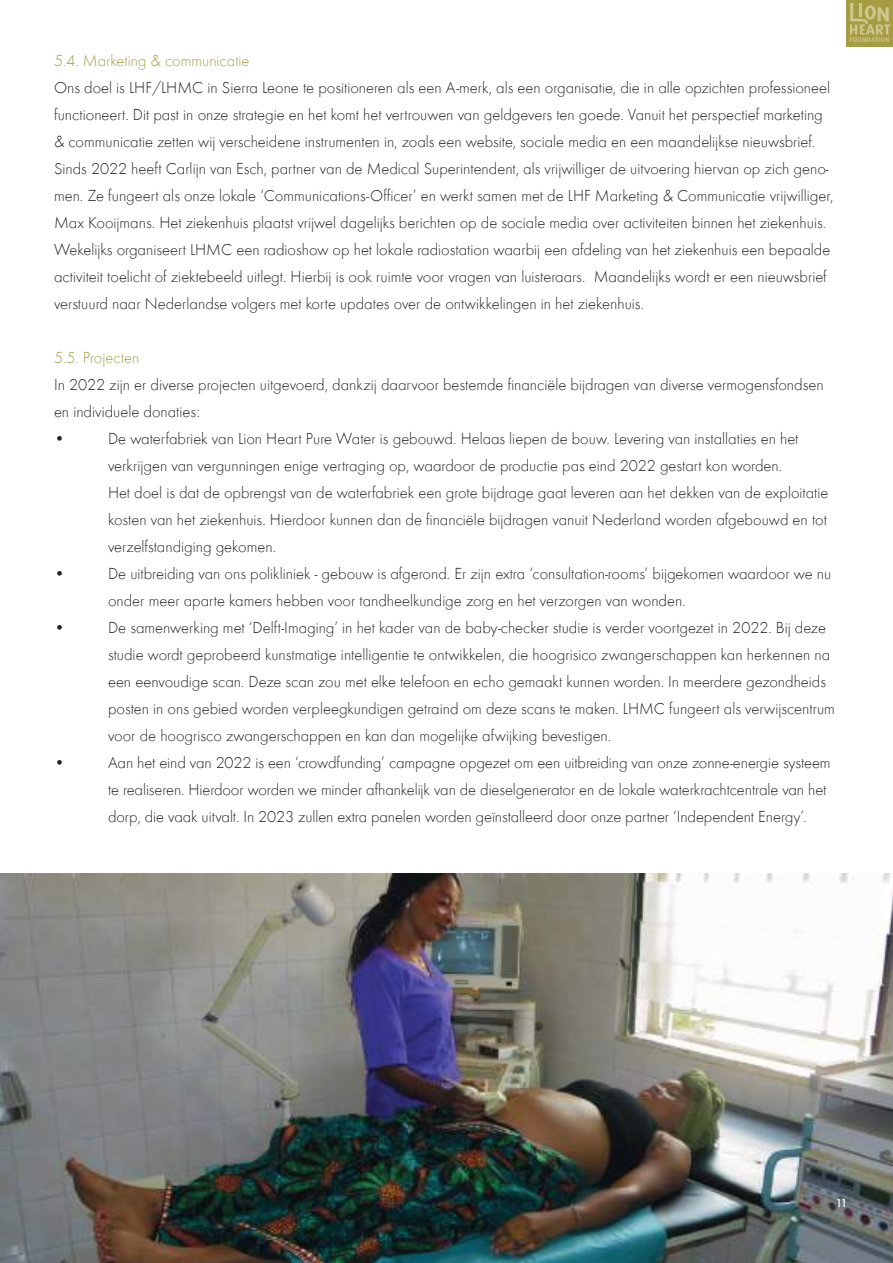
<style>
.page{position:relative;width:893px;height:1263px;background:#fff}
.page>*{position:absolute;margin:0;border:0;box-sizing:border-box;transform-origin:0 0}
.t1{font:300 16.5px/27px "Futura";color:#241f1f}
.t2{font:300 16.5px "Futura";color:#a59b45}
.t3{font:500 10.5px "Futura";color:#fff}
.t4{font:500 condensed 6.3px "Futura";letter-spacing:.02em;color:#d0c68d;scale:1.5 1}
</style>
<div class="page">
<div style="left:847px;top:0;width:46px;height:46px;background:#a69c44"></div>
<svg style="left:850px;top:3px;width:40px;height:31px"></svg>
<img style="left:0;top:874px;width:893px;height:389px">
<p class="t2" style="left:54px;top:50px;width:197px">5.4. Marketing &amp; communicatie</p>
<p class="t1" style="left:54px;top:74px;width:781px">Ons doel is LHF/LHMC in Sierra Leone te positioneren als een A-merk, als een organisatie, die in alle opzichten professioneel functioneert. Dit past in onze strategie en het komt het vertrouwen van geldgevers ten goede. Vanuit het perspectief marketing &amp; communicatie zetten wij verscheidene instrumenten in, zoals een website, sociale media en een maandelijkse nieuwsbrief.<br>Sinds 2022 heeft Carlijn van Esch, partner van de Medical Superintendent, als vrijwilliger de uitvoering hiervan op zich geno&shy;men. Ze fungeert als onze lokale ‘Communications-Officer’ en werkt samen met de LHF Marketing &amp; Communicatie vrijwilliger, Max Kooijmans. Het ziekenhuis plaatst vrijwel dagelijks berichten op de sociale media over activiteiten binnen het ziekenhuis.<br>Wekelijks organiseert LHMC een radioshow op het lokale radiostation waarbij een afdeling van het ziekenhuis een bepaalde activiteit toelicht of ziektebeeld uitlegt. Hierbij is ook ruimte voor vragen van luisteraars. Maandelijks wordt er een nieuwsbrief verstuurd naar Nederlandse volgers met korte updates over de ontwikkelingen in het ziekenhuis.</p>
<p class="t2" style="left:54px;top:347px;width:87px">5.5. Projecten</p>
<p class="t1" style="left:54px;top:371px;width:771px">In 2022 zijn er diverse projecten uitgevoerd, dankzij daarvoor bestemde financiële bijdragen van diverse vermogensfondsen en individuele donaties:<br>•</p>
<p class="t1" style="left:108px;top:425px;width:722px">De waterfabriek van Lion Heart Pure Water is gebouwd. Helaas liepen de bouw. Levering van installaties en het verkrijgen van vergunningen enige vertraging op, waardoor de productie pas eind 2022 gestart kon worden.<br>Het doel is dat de opbrengst van de waterfabriek een grote bijdrage gaat leveren aan het dekken van de exploitatie kosten van het ziekenhuis. Hierdoor kunnen dan de financiële bijdragen vanuit Nederland worden afgebouwd en tot verzelfstandiging gekomen.</p>
<p class="t1" style="left:54px;top:560px;width:13px">•</p>
<p class="t1" style="left:108px;top:560px;width:725px">De uitbreiding van ons polikliniek - gebouw is afgerond. Er zijn extra ‘consultation-rooms’ bijgekomen waardoor we nu onder meer aparte kamers hebben voor tandheelkundige zorg en het verzorgen van wonden.</p>
<p class="t1" style="left:54px;top:614px;width:13px">•</p>
<p class="t1" style="left:108px;top:614px;width:728px">De samenwerking met ‘Delft-Imaging’ in het kader van de baby-checker studie is verder voortgezet in 2022. Bij deze studie wordt geprobeerd kunstmatige intelligentie te ontwikkelen, die hoogrisico zwangerschappen kan herkennen na een eenvoudige scan. Deze scan zou met elke telefoon en echo gemaakt kunnen worden. In meerdere gezondheids posten in ons gebied worden verpleegkundigen getraind om deze scans te maken. LHMC fungeert als verwijscentrum voor de hoogrisco zwangerschappen en kan dan mogelijke afwijking bevestigen.</p>
<p class="t1" style="left:54px;top:748px;width:13px">•</p>
<p class="t1" style="left:108px;top:748px;width:724px">Aan het eind van 2022 is een ‘crowdfunding’ campagne opgezet om een uitbreiding van onze zonne-energie systeem te realiseren. Hierdoor worden we minder afhankelijk van de dieselgenerator en de lokale waterkrachtcentrale van het dorp, die vaak uitvalt. In 2023 zullen extra panelen worden geïnstalleerd door onze partner ‘Independent Energy’.</p>
<p class="t4" style="left:849px;top:36px;width:28px">FOUNDATION</p>
<p class="t3" style="left:836px;top:1196px;width:13px">11</p>
</div>
